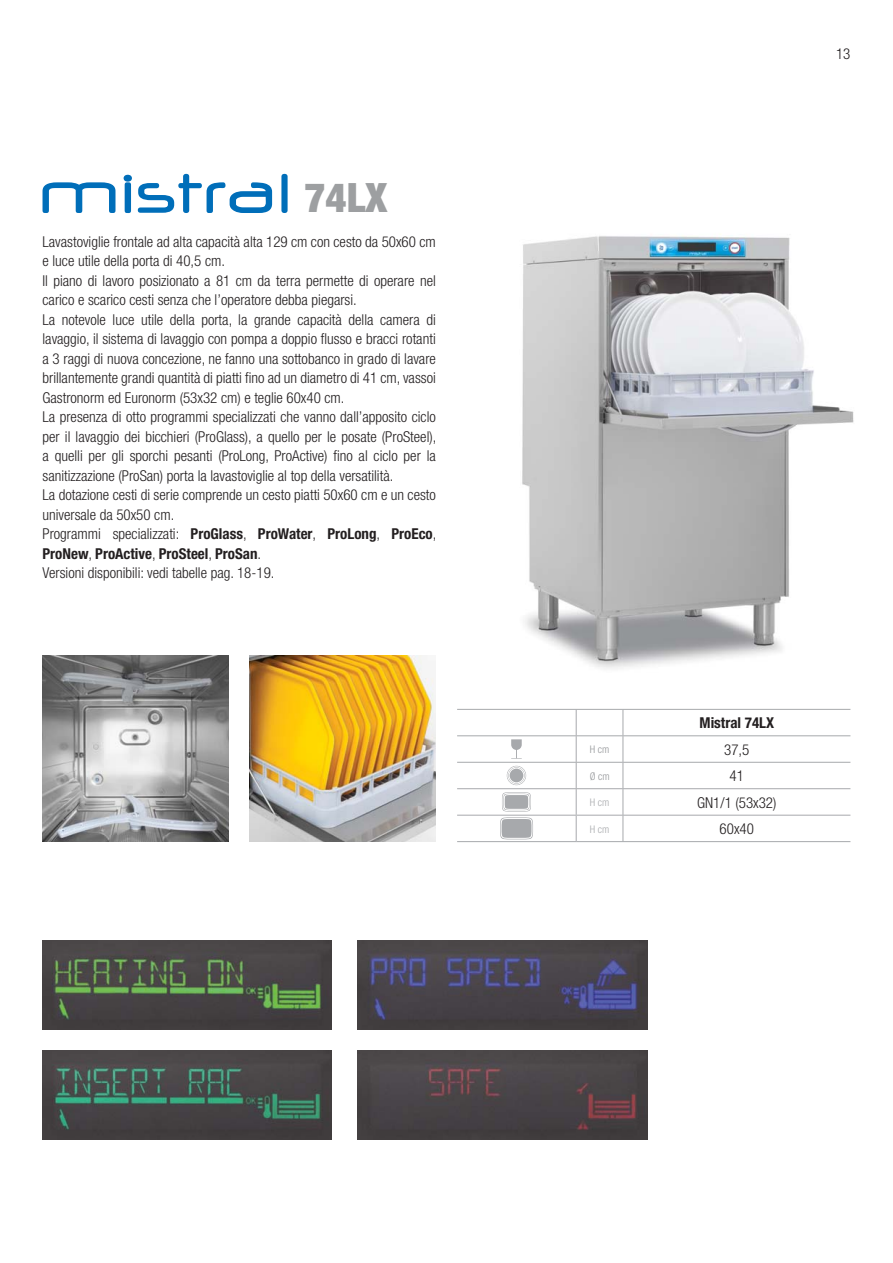
<style>
.page{position:relative;width:893px;height:1263px;background:#fff}
.page>*{position:absolute;margin:0;border:0;box-sizing:border-box;transform-origin:0 0}
.t1{font:900 condensed 40.5px "Helvetica Neue";color:#9d9fa1}
.t2{font:300 condensed 15px/19.5px "Helvetica Neue";color:#231f20}
.t3{font:700 condensed 15px "Helvetica Neue";color:#231f20}
.t4{font:300 condensed 10.5px "Helvetica Neue";color:#939598}
.t5{font:300 condensed 10.5px "Helvetica Neue";color:#a7a9ac}
.s1{font-weight:700}
</style>
<div class="page">
<img style="left:522px;top:234px;width:332px;height:435px">
<img style="left:43px;top:656px;width:186px;height:186px">
<div style="left:281px;top:174px;width:7px;height:39px;background:#006eb9;border-radius:3px"></div>
<svg style="left:43px;top:182px;width:72px;height:31px"></svg>
<svg style="left:124px;top:175px;width:8px;height:38px"></svg>
<svg style="left:138px;top:174px;width:134px;height:39px"></svg>
<hr style="left:623px;top:788px;width:227px;height:1px;background:#a7a9ac">
<hr style="left:623px;top:815px;width:227px;height:1px;background:#a7a9ac">
<hr style="left:457px;top:815px;width:120px;height:1px;background:#a7a9ac">
<hr style="left:457px;top:841px;width:119px;height:1px;background:#a7a9ac">
<hr style="left:577px;top:815px;width:46px;height:1px;background:#a7a9ac">
<hr style="left:576px;top:841px;width:274px;height:1px;background:#a7a9ac">
<hr style="left:623px;top:762px;width:227px;height:1px;background:#a7a9ac">
<hr style="left:623px;top:735px;width:227px;height:1px;background:#a7a9ac">
<hr style="left:457px;top:709px;width:166px;height:1px;background:#a7a9ac">
<hr style="left:623px;top:709px;width:227px;height:1px;background:#a7a9ac">
<svg style="left:623px;top:710px;width:1px;height:131px"></svg>
<hr style="left:457px;top:735px;width:166px;height:1px;background:#a7a9ac">
<hr style="left:457px;top:762px;width:166px;height:1px;background:#a7a9ac">
<hr style="left:457px;top:788px;width:166px;height:1px;background:#a7a9ac">
<svg style="left:576px;top:710px;width:1px;height:131px"></svg>
<svg style="left:511px;top:739px;width:11px;height:20px"></svg>
<svg style="left:507px;top:766px;width:19px;height:19px"></svg>
<svg style="left:508px;top:767px;width:17px;height:17px"></svg>
<div style="left:508px;top:767px;width:17px;height:17px;border:1px solid #fff;border-radius:50%"></div>
<div style="left:509px;top:768px;width:15px;height:15px;border:1px solid #fff;border-radius:50%"></div>
<svg style="left:500px;top:792px;width:33px;height:47px"></svg>
<img style="left:250px;top:656px;width:186px;height:186px">
<img style="left:43px;top:940px;width:289px;height:90px">
<img style="left:43px;top:1050px;width:289px;height:90px">
<img style="left:358px;top:940px;width:289px;height:90px">
<img style="left:358px;top:1050px;width:289px;height:90px">
<h1 class="t1" style="left:305px;top:183px;width:84px">74LX</h1>
<p class="t2" style="left:43px;top:233px;width:395px">Lavastoviglie frontale ad alta capacità alta 129 cm con cesto da 50x60 cm e luce utile della porta di 40,5 cm.<br>Il piano di lavoro posizionato a 81 cm da terra permette di operare nel carico e scarico cesti senza che l’operatore debba piegarsi.<br>La notevole luce utile della porta, la grande capacità della camera di lavaggio, il sistema di lavaggio con pompa a doppio flusso e bracci rotanti a 3 raggi di nuova concezione, ne fanno una sottobanco in grado di lavare brillantemente grandi quantità di piatti fino ad un diametro di 41 cm, vassoi Gastronorm ed Euronorm (53x32 cm) e teglie 60x40 cm.<br>La presenza di otto programmi specializzati che vanno dall’apposito ciclo per il lavaggio dei bicchieri (ProGlass), a quello per le posate (ProSteel), a quelli per gli sporchi pesanti (ProLong, ProActive) fino al ciclo per la sanitizzazione (ProSan) porta la lavastoviglie al top della versatilità.<br>La dotazione cesti di serie comprende un cesto piatti 50x60 cm e un cesto universale da 50x50 cm.<br>Programmi specializzati: <span class="s1">ProGlass</span>, <span class="s1">ProWater</span>, <span class="s1">ProLong</span>, <span class="s1">ProEco</span>, <span class="s1">ProNew</span>, <span class="s1">ProActive</span>, <span class="s1">ProSteel</span>, <span class="s1">ProSan</span>.<br>Versioni disponibili: vedi tabelle pag. 18-19.</p>
<p class="t2" style="left:836px;top:45px;width:16px">13</p>
<p class="t3" style="left:700px;top:718px;width:76px">Mistral 74LX</p>
<p class="t4" style="left:590px;top:746px;width:21px">H cm</p>
<p class="t2" style="left:724px;top:741px;width:27px">37,5</p>
<p class="t4" style="left:590px;top:772px;width:21px">Ø cm</p>
<p class="t2" style="left:730px;top:768px;width:16px">41</p>
<p class="t5" style="left:590px;top:799px;width:21px">H cm</p>
<p class="t2" style="left:697px;top:794px;width:81px">GN1/1 (53x32)</p>
<p class="t5" style="left:590px;top:825px;width:21px">H cm</p>
<p class="t2" style="left:720px;top:820px;width:36px">60x40</p>
</div>
